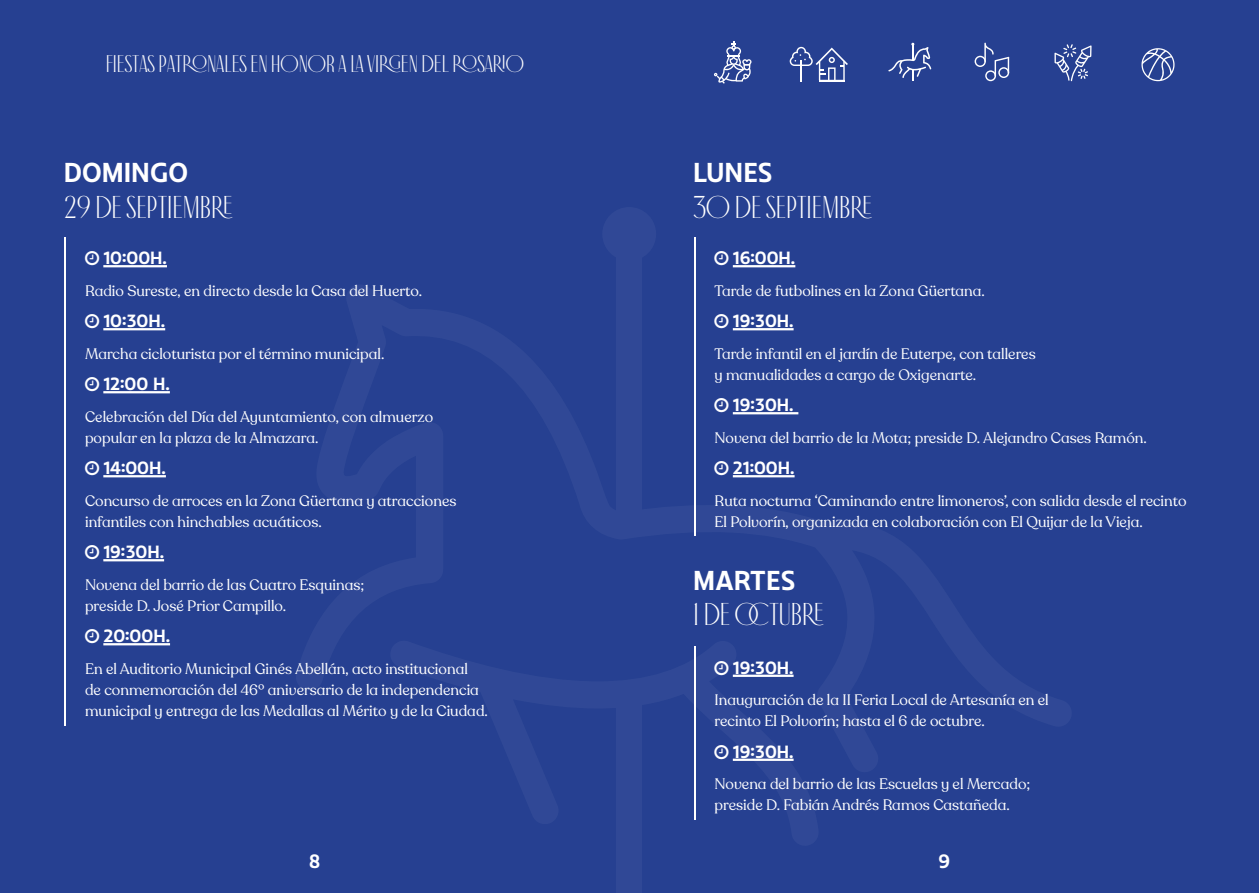
<style>
.page{position:relative;width:1259px;height:893px;background:#fff}
.page>*{position:absolute;margin:0;border:0;box-sizing:border-box;transform-origin:0 0}
.t1{font:31.5px "Antiga";color:#fff}
.t2{font:700 25.5px "Chulapa";color:#fff}
.t3{font:24px "Antiga";color:#fff}
.t4{font:700 18px "Chulapa";color:#fff}
.t5{font:700 16.5px "Chulapa";color:#fff}
.t6{font:15px/21px "Recoleta Alt";color:#fff}
</style>
<div class="page">
<div style="left:0;top:0;width:629px;height:893px;background:#264091"></div>
<div style="left:629px;top:0;width:630px;height:893px;background:#264091"></div>
<div style="left:602px;top:207px;width:54px;height:54px;background:#304896;border-radius:50%"></div>
<div style="left:616px;top:223px;width:26px;height:293px;background:#304896"></div>
<div style="left:616px;top:694px;width:26px;height:199px;background:#304896"></div>
<hr style="left:65px;top:237px;width:1px;height:35px;background:#fff">
<hr style="left:103px;top:265px;width:64px;height:2px;background:#fff">
<hr style="left:65px;top:268px;width:1px;height:37px;background:#fff">
<hr style="left:65px;top:300px;width:1px;height:35px;background:#fff">
<hr style="left:103px;top:328px;width:62px;height:2px;background:#fff">
<hr style="left:65px;top:331px;width:1px;height:37px;background:#fff">
<hr style="left:65px;top:363px;width:1px;height:35px;background:#fff">
<hr style="left:103px;top:391px;width:67px;height:2px;background:#fff">
<hr style="left:65px;top:394px;width:1px;height:58px;background:#fff">
<hr style="left:65px;top:447px;width:1px;height:35px;background:#fff">
<hr style="left:103px;top:475px;width:63px;height:2px;background:#fff">
<hr style="left:65px;top:478px;width:1px;height:58px;background:#fff">
<hr style="left:65px;top:531px;width:1px;height:35px;background:#fff">
<hr style="left:103px;top:559px;width:61px;height:2px;background:#fff">
<hr style="left:65px;top:562px;width:1px;height:58px;background:#fff">
<hr style="left:65px;top:615px;width:1px;height:35px;background:#fff">
<hr style="left:103px;top:643px;width:67px;height:2px;background:#fff">
<hr style="left:65px;top:646px;width:1px;height:79px;background:#fff">
<hr style="left:694px;top:237px;width:1px;height:35px;background:#fff">
<hr style="left:733px;top:265px;width:62px;height:2px;background:#fff">
<hr style="left:694px;top:268px;width:1px;height:37px;background:#fff">
<hr style="left:694px;top:300px;width:1px;height:35px;background:#fff">
<hr style="left:733px;top:328px;width:60px;height:2px;background:#fff">
<hr style="left:694px;top:331px;width:1px;height:58px;background:#fff">
<hr style="left:694px;top:384px;width:1px;height:35px;background:#fff">
<hr style="left:733px;top:412px;width:65px;height:2px;background:#fff">
<hr style="left:694px;top:415px;width:1px;height:37px;background:#fff">
<hr style="left:694px;top:447px;width:1px;height:35px;background:#fff">
<hr style="left:733px;top:475px;width:61px;height:2px;background:#fff">
<hr style="left:694px;top:478px;width:1px;height:58px;background:#fff">
<hr style="left:694px;top:647px;width:1px;height:34px;background:#fff">
<hr style="left:733px;top:675px;width:60px;height:2px;background:#fff">
<hr style="left:694px;top:677px;width:1px;height:59px;background:#fff">
<hr style="left:694px;top:731px;width:1px;height:34px;background:#fff">
<hr style="left:733px;top:759px;width:60px;height:2px;background:#fff">
<hr style="left:694px;top:761px;width:1px;height:59px;background:#fff">
<svg style="left:974px;top:43px;width:35px;height:38px"></svg>
<svg style="left:1054px;top:44px;width:37px;height:37px"></svg>
<svg style="left:1141px;top:48px;width:33px;height:33px"></svg>
<svg style="left:789px;top:47px;width:59px;height:34px"></svg>
<svg style="left:888px;top:43px;width:43px;height:38px"></svg>
<svg style="left:714px;top:42px;width:37px;height:42px"></svg>
<h3 class="t3" style="left:106px;top:52px;width:420px">FIESTAS PATRONALES EN HONOR A LA VIRGEN DEL ROSARIO</h3>
<h2 class="t2" style="left:64px;top:157px;width:126px">DOMINGO</h2>
<h1 class="t1" style="left:64px;top:191px;width:170px">29 DE SEPTIEMBRE</h1>
<p class="t5" style="left:103px;top:248px;width:65px">10:00h.</p>
<p class="t6" style="left:85px;top:280px;width:338px">Radio Sureste, en directo desde la Casa del Huerto.</p>
<p class="t5" style="left:103px;top:311px;width:63px">10:30h.</p>
<p class="t6" style="left:85px;top:343px;width:301px">Marcha cicloturista por el término municipal.</p>
<p class="t5" style="left:103px;top:374px;width:68px">12:00 h.</p>
<p class="t6" style="left:85px;top:406px;width:350px">Celebración del Día del Ayuntamiento, con almuerzo popular en la plaza de la Almazara.</p>
<p class="t5" style="left:103px;top:458px;width:64px">14:00h.</p>
<p class="t6" style="left:85px;top:490px;width:373px">Concurso de arroces en la Zona Güertana y atracciones infantiles con hinchables acuáticos.</p>
<p class="t5" style="left:103px;top:542px;width:62px">19:30h.</p>
<p class="t6" style="left:85px;top:574px;width:281px">Novena del barrio de las Cuatro Esquinas; preside D. José Prior Campillo.</p>
<p class="t5" style="left:103px;top:626px;width:68px">20:00h.</p>
<p class="t6" style="left:85px;top:658px;width:404px">En el Auditorio Municipal Ginés Abellán, acto institucional<br>de conmemoración del 46º aniversario de la independencia municipal y entrega de las Medallas al Mérito y de la Ciudad.</p>
<p class="t4" style="left:309px;top:850px;width:13px">8</p>
<h2 class="t2" style="left:693px;top:157px;width:80px">LUNES</h2>
<h1 class="t1" style="left:693px;top:191px;width:180px">30 DE SEPTIEMBRE</h1>
<p class="t5" style="left:733px;top:248px;width:64px">16:00h.</p>
<p class="t6" style="left:714px;top:280px;width:272px">Tarde de futbolines en la Zona Güertana.</p>
<p class="t5" style="left:733px;top:311px;width:62px">19:30h.</p>
<p class="t6" style="left:714px;top:343px;width:323px">Tarde infantil en el jardín de Euterpe, con talleres y manualidades a cargo de Oxigenarte.</p>
<p class="t5" style="left:733px;top:395px;width:62px">19:30h.</p>
<p class="t6" style="left:714px;top:427px;width:434px">Novena del barrio de la Mota; preside D. Alejandro Cases Ramón.</p>
<p class="t5" style="left:733px;top:458px;width:63px">21:00h.</p>
<p class="t6" style="left:714px;top:490px;width:473px">Ruta nocturna ‘Caminando entre limoneros’, con salida desde el recinto<br>El Polvorín, organizada en colaboración con El Quijar de la Vieja.</p>
<h2 class="t2" style="left:693px;top:564px;width:103px">MARTES</h2>
<h1 class="t1" style="left:693px;top:598px;width:132px">1 DE OCTUBRE</h1>
<p class="t5" style="left:733px;top:657px;width:62px">19:30h.</p>
<p class="t6" style="left:714px;top:690px;width:336px">Inauguración de la II Feria Local de Artesanía en el recinto El Polvorín; hasta el 6 de octubre.</p>
<p class="t5" style="left:733px;top:741px;width:62px">19:30h.</p>
<p class="t6" style="left:714px;top:774px;width:317px">Novena del barrio de las Escuelas y el Mercado; preside D. Fabián Andrés Ramos Castañeda.</p>
<p class="t4" style="left:938px;top:850px;width:13px">9</p>
</div>
